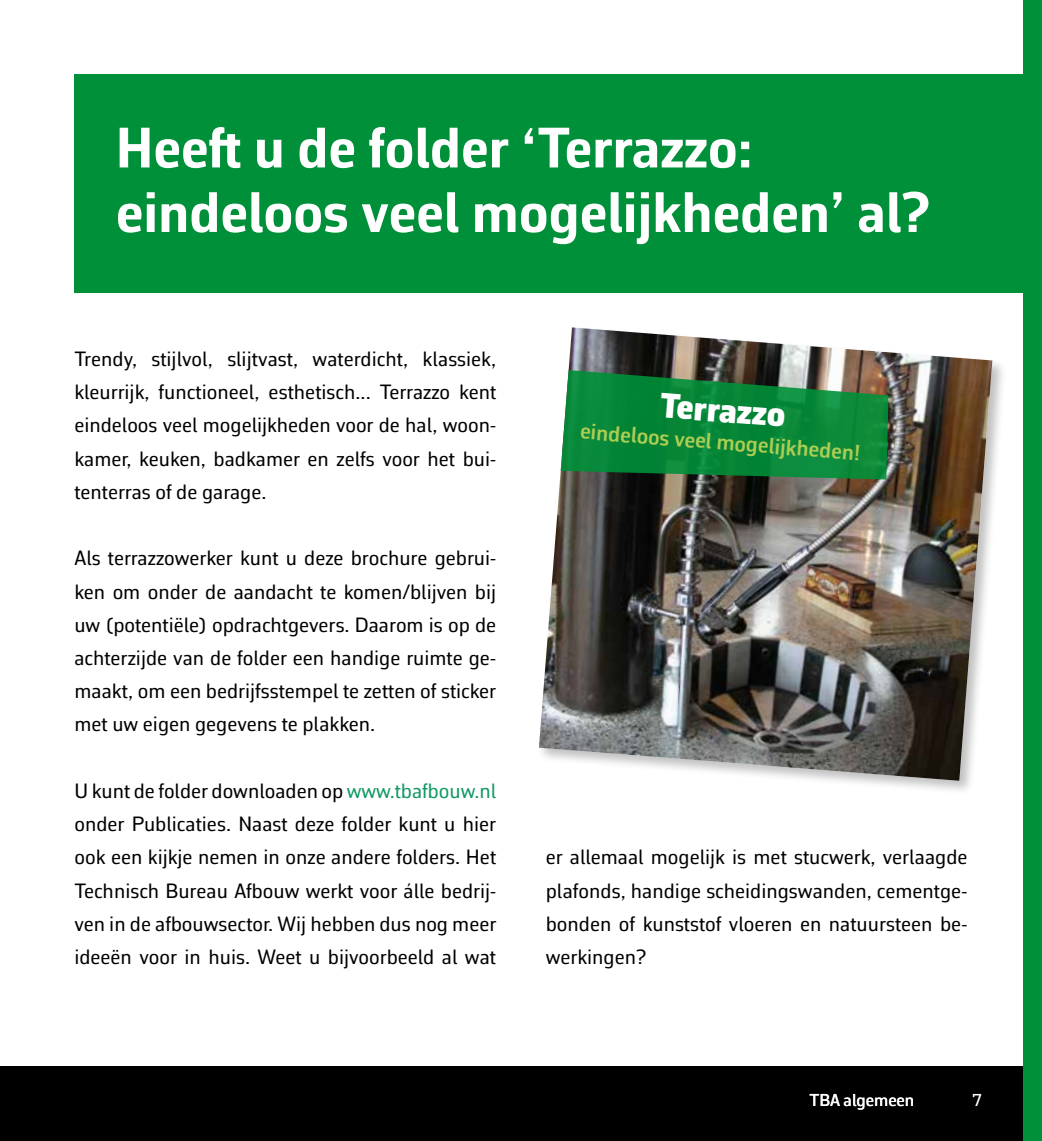
<style>
.page{position:relative;width:1042px;height:1141px;background:#fff}
.page>*{position:absolute;margin:0;border:0;box-sizing:border-box;transform-origin:0 0}
.t1{font:700 57.75px/64.6px "Corbeau Pro";color:#fff}
.t2{font:900 35.35px "Corbeau Pro";color:#fff}
.t3{font:600 22.4px "Corbeau Pro";color:#aecd53}
.t4{font:21px/33.2px "Corbeau Pro";color:#000;text-align:justify}
.t5{font:500 17.5px "Corbeau Pro";color:#fff}
.s1{color:#119962}
</style>
<div class="page">
<div style="left:0;top:1067px;width:1042px;height:74px;background:#000"></div>
<div style="left:74px;top:74px;width:968px;height:219px;background:#009039"></div>
<div style="left:1023px;top:0;width:19px;height:1141px;background:#009039"></div>
<div style="left:536px;top:325px;width:471px;height:471px;background:#000;opacity:.25"></div>
<img style="left:539px;top:327px;width:453px;height:454px">
<svg style="left:555px;top:369px;width:333px;height:110px;background:#218745"></svg>
<h1 class="t1" style="left:116px;top:115px;width:816px">Heeft u de folder ‘Terrazzo: eindeloos veel mogelijkheden’ al?</h1>
<p class="t4" style="left:74px;top:342px;width:423px">Trendy, stijlvol, slijtvast, waterdicht, klassiek, kleurrijk, functioneel, esthetisch... Terrazzo kent eindeloos veel mogelijkheden voor de hal, woon&shy;kamer, keuken, badkamer en zelfs voor het bui&shy;tenterras of de garage.</p>
<p class="t4" style="left:74px;top:541px;width:423px">Als terrazzowerker kunt u deze brochure gebrui&shy;ken om onder de aandacht te komen/blijven bij uw (potentiële) opdrachtgevers. Daarom is op de achterzijde van de folder een handige ruimte ge&shy;maakt, om een bedrijfsstempel te zetten of sticker met uw eigen gegevens te plakken.</p>
<p class="t4" style="left:74px;top:774px;width:423px">U kunt de folder downloaden op <span class="s1">www.tbafbouw.nl </span>onder Publicaties. Naast deze folder kunt u hier ook een kijkje nemen in onze andere folders. Het Technisch Bureau Afbouw werkt voor álle bedrij&shy;ven in de afbouwsector. Wij hebben dus nog meer ideeën voor in huis. Weet u bijvoorbeeld al wat</p>
<h2 class="t2" style="left:661px;top:382px;width:128px;rotate:4deg">Terrazzo</h2>
<p class="t3" style="left:582px;top:415px;width:282px;rotate:5deg">eindeloos veel mogelijkheden!</p>
<p class="t4" style="left:546px;top:840px;width:423px">er allemaal mogelijk is met stucwerk, verlaagde plafonds, handige scheidingswanden, cementge&shy;bonden of kunststof vloeren en natuursteen be&shy;werkingen?</p>
<p class="t5" style="left:809px;top:1088px;width:106px">TBA algemeen</p>
<p class="t5" style="left:972px;top:1088px;width:12px">7</p>
</div>
